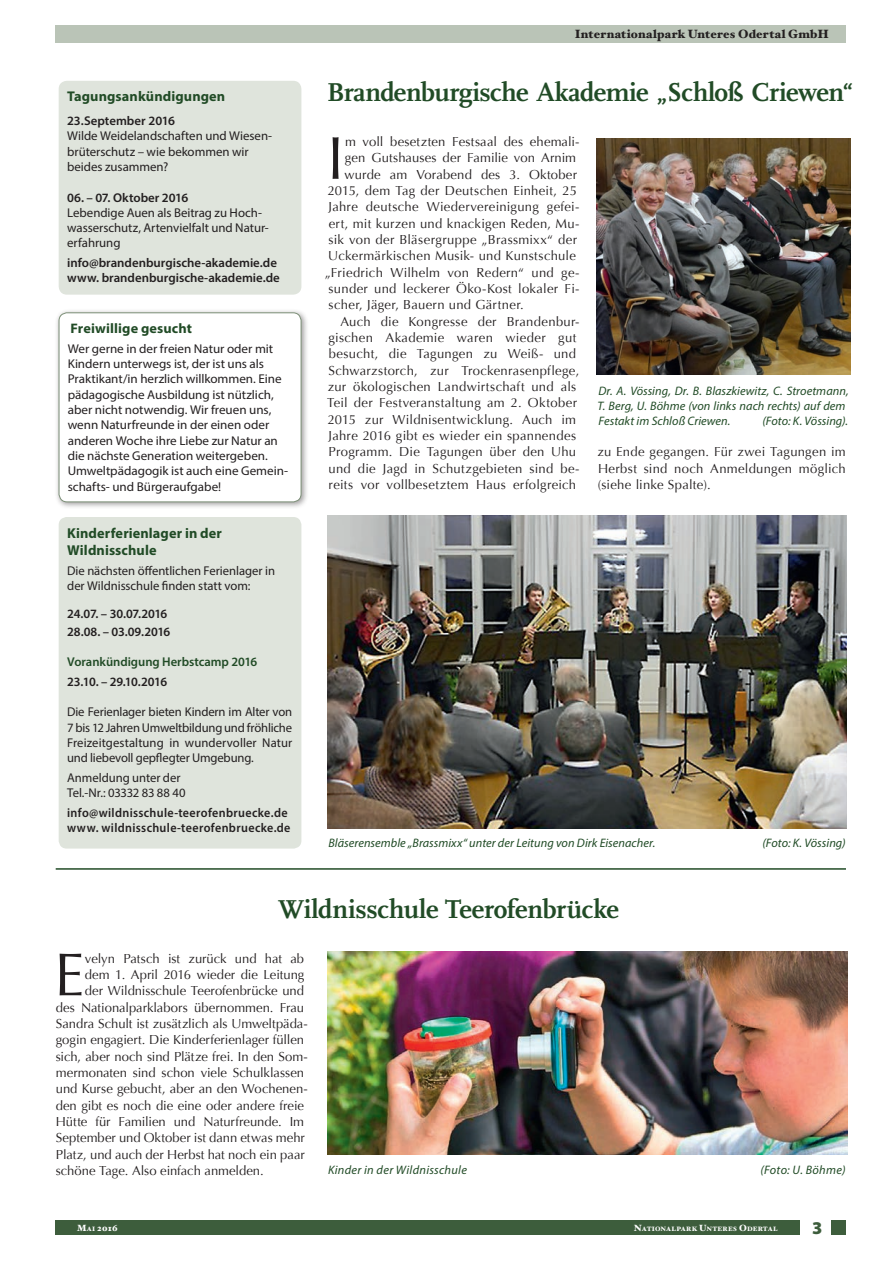
<style>
.page{position:relative;width:893px;height:1263px;background:#fff}
.page>*{position:absolute;margin:0;border:0;box-sizing:border-box;transform-origin:0 0}
.t1{font:60.75px "Optima";color:#231f20}
.t2{font:700 27px "FF Scala";letter-spacing:-.015em;color:#214b26}
.t3{font:900 18px "Myriad Pro";color:#3d5d3c}
.t4{font:700 14.4px/17.2px "Myriad Pro";letter-spacing:.005em;color:#214b26}
.t5{font:700 14.1px "Myriad Pro";letter-spacing:.01em;color:#214b26}
.t6{font:700 13.8px "Myriad Pro";letter-spacing:.01em;color:#214b26}
.t7{font:13.05px/16.4px "Optima";letter-spacing:.015em;color:#231f20;text-align:justify}
.t8{font:13.05px "Optima";letter-spacing:-.005em;color:#231f20}
.t9{font:13.05px "Optima";letter-spacing:-.01em;color:#231f20}
.t10{font:12.75px/15.3px "Myriad Pro";letter-spacing:-.005em;color:#231f20}
.t11{font:600 12.75px/18.3px "Myriad Pro";color:#231f20}
.t12{font:600 12.75px/15.3px "Myriad Pro";letter-spacing:.03em;color:#231f20;scale:.95 1}
.t13{font:600 12.75px "Myriad Pro";letter-spacing:-.005em;color:#214b26}
.t14{font:600 12.75px "Myriad Pro";letter-spacing:-.04em;color:#231f20}
.t15{font:italic 12.3px/14.7px "Myriad Pro";letter-spacing:.005em;color:#214b26}
.t16{font:italic 12.3px "Myriad Pro";letter-spacing:.025em;color:#214b26}
.t17{font:900 12px "Hoefler Text";letter-spacing:.015em;color:#231f20}
.t18{font:900 9px "Hoefler Text";color:#fff}
.t19{font:900 6.3px "Hoefler Text";letter-spacing:.025em;color:#fff}
.s1{font-size:6.3px}
.s2{font-size:9px}
</style>
<div class="page">
<div style="left:55px;top:1220px;width:744px;height:15px;background:#3d5d3c"></div>
<div style="left:831px;top:1220px;width:15px;height:15px;background:#3d5d3c"></div>
<div style="left:55px;top:26px;width:791px;height:17px;background:#bac4b7"></div>
<hr style="left:56px;top:868px;width:790px;height:2px;background:#214b26">
<img style="left:327px;top:951px;width:520px;height:204px">
<img style="left:327px;top:515px;width:519px;height:313px">
<div style="left:59px;top:517px;width:242px;height:331px;background:#dfe4dc;border-radius:8px"></div>
<div style="left:59px;top:81px;width:242px;height:214px;background:#dfe4dc;border-radius:8px"></div>
<div style="left:55px;top:308px;width:254px;height:201px;background:#231f20;opacity:.42"></div>
<div style="left:59px;top:313px;width:242px;height:189px;background:#fff;border-radius:8px"></div>
<div style="left:59px;top:312px;width:242px;height:190px;border:1px solid #7d9078;border-radius:8px"></div>
<img style="left:597px;top:138px;width:253px;height:236px">
<p class="t5" style="left:67px;top:87px;width:160px">Tagungsankündigungen</p>
<p class="t11" style="left:67px;top:111px;width:109px">23.September 2016</p>
<p class="t10" style="left:67px;top:128px;width:207px">Wilde Weidelandschaften und Wiesen&shy;brüterschutz – wie bekommen wir beides zusammen?</p>
<p class="t11" style="left:67px;top:188px;width:123px">06. – 07. Oktober 2016</p>
<p class="t10" style="left:67px;top:205px;width:203px">Lebendige Auen als Beitrag zu Hoch&shy;wasserschutz, Artenvielfalt und Natur&shy;erfahrung</p>
<p class="t11" style="left:67px;top:255px;width:214px;line-height:15.3px">info@brandenburgische-akademie.de www. brandenburgische-akademie.de</p>
<p class="t6" style="left:71px;top:320px;width:123px">Freiwillige gesucht</p>
<p class="t10" style="left:68px;top:341px;width:222px">Wer gerne in der freien Natur oder mit Kindern unterwegs ist, der ist uns als Praktikant/in herzlich willkommen. Eine pädagogische Ausbildung ist nützlich, aber nicht notwendig. Wir freuen uns, wenn Naturfreunde in der einen oder anderen Woche ihre Liebe zur Natur an die nächste Generation weitergeben.<br>Umweltpädagogik ist auch eine Gemein&shy;schafts- und Bürgeraufgabe!</p>
<p class="t4" style="left:67px;top:524px;width:156px">Kinderferienlager in der<br>Wildnisschule</p>
<p class="t10" style="left:67px;top:562px;width:209px">Die nächsten öffentlichen Ferienlager in der Wildnisschule finden statt vom:</p>
<p class="t11" style="left:67px;top:604px;width:105px">24.07. – 30.07.2016<br>28.08. – 03.09.2016</p>
<p class="t13" style="left:67px;top:654px;width:192px">Vorankündigung Herbstcamp 2016</p>
<p class="t14" style="left:67px;top:673px;width:101px">23.10. – 29.10.2016</p>
<p class="t10" style="left:67px;top:704px;width:227px;text-align:justify">Die Ferienlager bieten Kindern im Alter von 7 bis 12 Jahren Umweltbildung und fröhliche Freizeitgestaltung in wundervoller Natur und liebevoll gepflegter Umgebung.</p>
<p class="t10" style="left:67px;top:770px;width:120px">Anmeldung unter der<br>Tel.-Nr.: 03332 83 88 40</p>
<p class="t12" style="left:67px;top:804px;width:237px">info@wildnisschule-teerofenbruecke.de www. wildnisschule-teerofenbruecke.de</p>
<p class="t17" style="left:575px;top:27px;width:256px">Internationalpark Unteres Odertal GmbH</p>
<h2 class="t2" style="left:327px;top:77px;width:528px">Brandenburgische Akademie „Schloß Criewen“</h2>
<h1 class="t1" style="left:327px;top:123px;width:18px">I</h1>
<p class="t7" style="left:345px;top:134px;width:236px">m voll besetzten Festsaal des ehemali-</p>
<p class="t7" style="left:345px;top:150px;width:233px">gen Gutshauses der Familie von Arnim</p>
<p class="t7" style="left:345px;top:166px;width:234px">wurde am Vorabend des 3. Oktober</p>
<p class="t7" style="left:328px;top:183px;width:251px">2015, dem Tag der Deutschen Einheit, 25</p>
<p class="t7" style="left:328px;top:199px;width:253px">Jahre deutsche Wiedervereinigung gefei-</p>
<p class="t7" style="left:329px;top:215px;width:252px">ert, mit kurzen und knackigen Reden, Mu-</p>
<p class="t7" style="left:329px;top:232px;width:250px">sik von der Bläsergruppe „Brassmixx“ der</p>
<p class="t7" style="left:328px;top:248px;width:249px">Uckermärkischen Musik- und Kunstschule</p>
<p class="t7" style="left:325px;top:264px;width:256px">„Friedrich Wilhelm von Redern“ und ge-</p>
<p class="t7" style="left:329px;top:281px;width:252px">sunder und leckerer Öko-Kost lokaler Fi-</p>
<p class="t7" style="left:329px;top:297px;width:197px">scher, Jäger, Bauern und Gärtner.</p>
<p class="t7" style="left:340px;top:313px;width:241px">Auch die Kongresse der Brandenbur-</p>
<p class="t7" style="left:329px;top:330px;width:249px">gischen Akademie waren wieder gut</p>
<p class="t7" style="left:329px;top:346px;width:249px">besucht, die Tagungen zu Weiß- und</p>
<p class="t7" style="left:328px;top:362px;width:252px">Schwarzstorch, zur Trockenrasenpflege,</p>
<p class="t7" style="left:328px;top:379px;width:250px">zur ökologischen Landwirtschaft und als</p>
<p class="t7" style="left:327px;top:395px;width:252px">Teil der Festveranstaltung am 2. Oktober</p>
<p class="t7" style="left:328px;top:411px;width:250px">2015 zur Wildnisentwicklung. Auch im</p>
<p class="t7" style="left:328px;top:428px;width:249px">Jahre 2016 gibt es wieder ein spannendes</p>
<p class="t7" style="left:328px;top:444px;width:249px">Programm. Die Tagungen über den Uhu</p>
<p class="t7" style="left:329px;top:460px;width:252px">und die Jagd in Schutzgebieten sind be-</p>
<p class="t7" style="left:329px;top:477px;width:249px">reits vor vollbesetztem Haus erfolgreich</p>
<p class="t15" style="left:598px;top:383px;width:253px">Dr. A. Vössing, Dr. B. Blaszkiewitz, C. Stroetmann,<br>T. Berg, U. Böhme (von links nach rechts) auf dem<br>Festakt im Schloß Criewen.</p>
<p class="t15" style="left:762px;top:413px;width:87px">(Foto: K. Vössing).</p>
<p class="t7" style="left:597px;top:444px;width:250px">zu Ende gegangen. Für zwei Tagungen im Herbst sind noch Anmeldungen möglich (siehe linke Spalte).</p>
<p class="t15" style="left:328px;top:835px;width:328px">Bläserensemble „Brassmixx“ unter der Leitung von Dirk Eisenacher.</p>
<p class="t15" style="left:762px;top:835px;width:85px">(Foto: K. Vössing)</p>
<h2 class="t2" style="left:278px;top:894px;width:342px">Wildnisschule Teerofenbrücke</h2>
<h1 class="t1" style="left:54px;top:939px;width:32px">E</h1>
<p class="t8" style="left:85px;top:950px;width:221px">velyn Patsch ist zurück und hat ab</p>
<p class="t8" style="left:85px;top:967px;width:221px">dem 1. April 2016 wieder die Leitung</p>
<p class="t7" style="left:85px;top:983px;width:221px">der Wildnisschule Teerofenbrücke und</p>
<p class="t7" style="left:56px;top:999px;width:250px">des Nationalparklabors übernommen. Frau</p>
<p class="t9" style="left:56px;top:1016px;width:253px">Sandra Schult ist zusätzlich als Umweltpäda-</p>
<p class="t8" style="left:56px;top:1032px;width:250px">gogin engagiert. Die Kinderferienlager füllen</p>
<p class="t7" style="left:56px;top:1048px;width:254px">sich, aber noch sind Plätze frei. In den Som-</p>
<p class="t7" style="left:56px;top:1064px;width:250px">mermonaten sind schon viele Schulklassen</p>
<p class="t7" style="left:56px;top:1081px;width:253px">und Kurse gebucht, aber an den Wochenen-</p>
<p class="t7" style="left:56px;top:1097px;width:250px">den gibt es noch die eine oder andere freie</p>
<p class="t7" style="left:56px;top:1113px;width:250px">Hütte für Familien und Naturfreunde. Im</p>
<p class="t7" style="left:56px;top:1130px;width:250px">September und Oktober ist dann etwas mehr</p>
<p class="t7" style="left:56px;top:1146px;width:250px">Platz, und auch der Herbst hat noch ein paar</p>
<p class="t8" style="left:56px;top:1163px;width:209px">schöne Tage. Also einfach anmelden.</p>
<p class="t16" style="left:328px;top:1162px;width:140px">Kinder in der Wildnisschule</p>
<p class="t16" style="left:760px;top:1162px;width:87px">(Foto: U. Böhme)</p>
<p class="t18" style="left:77px;top:1222px;width:42px">M<span class="s1">AI</span> 2016</p>
<p class="t19" style="left:634px;top:1225px;width:145px"><span class="s2">N</span>ATIONALPARK <span class="s2">U</span>NTERES <span class="s2">O</span>DERTAL</p>
<h3 class="t3" style="left:812px;top:1216px;width:12px">3</h3>
</div>
